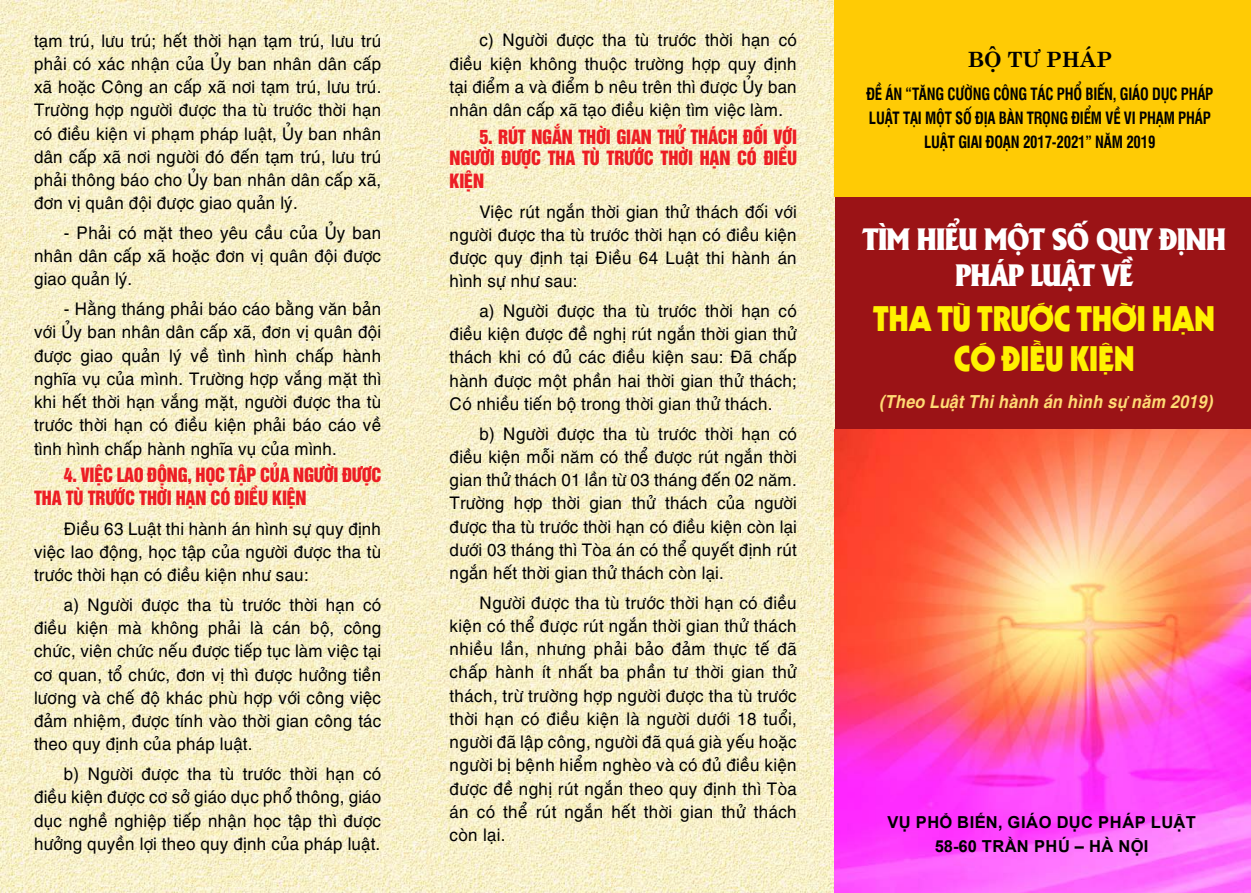
<style>
.page{position:relative;width:1251px;height:893px;background:#fff}
.page>*{position:absolute;margin:0;border:0;box-sizing:border-box;transform-origin:0 0}
.t1{font:34.5px/40.5px "UTM Kabel KT";letter-spacing:-.01em;color:#fff200;text-align:center;scale:.94 1}
.t2{font:30px/36px "UTM Alberta Heavy";letter-spacing:-.025em;color:#fff;text-align:center;scale:.94 1}
.t3{font:700 21px "UTM Centur";color:#000}
.t4{font:18px/23.2px "UTM Helvet Ins";letter-spacing:-.01em;color:#ed1d24}
.t5{font:italic 700 18px "UTM Helve";letter-spacing:-.005em;color:#ffdb74;scale:.9 1}
.t6{font:17.4px/23.2px "UTM Helve";letter-spacing:-.01em;color:#000;text-align:justify}
.t7{font:700 16.5px/24px "UTM Swiss Condensed";letter-spacing:-.015em;color:#000;text-align:center;scale:.9 1}
.t8{font:700 16.5px/24px "Arial";letter-spacing:.02em;color:#000;text-align:center}
</style>
<div class="page">
<img style="left:0;top:0;width:835px;height:893px">
<div style="left:835px;top:197px;width:415px;height:271px;background:#9b1316"></div>
<img style="left:833px;top:429px;width:417px;height:464px">
<div style="left:833px;top:0;width:417px;height:197px;background:#ffcb05"></div>
<p class="t6" style="left:34px;top:27px;width:349px">tạm trú, lưu trú; hết thời hạn tạm trú, lưu trú phải có xác nhận của Ủy ban nhân dân cấp xã hoặc Công an cấp xã nơi tạm trú, lưu trú.<br>Trường hợp người được tha tù trước thời hạn có điều kiện vi phạm pháp luật, Ủy ban nhân dân cấp xã nơi người đó đến tạm trú, lưu trú phải thông báo cho Ủy ban nhân dân cấp xã, đơn vị quân đội được giao quản lý.</p>
<p class="t6" style="left:34px;top:219px;width:349px;text-indent:30px">- Phải có mặt theo yêu cầu của Ủy ban nhân dân cấp xã hoặc đơn vị quân đội được giao quản lý.</p>
<p class="t6" style="left:34px;top:295px;width:349px;text-indent:30px">- Hằng tháng phải báo cáo bằng văn bản với Ủy ban nhân dân cấp xã, đơn vị quân đội được giao quản lý về tình hình chấp hành nghĩa vụ của mình. Trường hợp vắng mặt thì khi hết thời hạn vắng mặt, người được tha tù trước thời hạn có điều kiện phải báo cáo về tình hình chấp hành nghĩa vụ của mình.</p>
<p class="t4" style="left:34px;top:462px;width:349px;text-indent:30px">4. VIỆC LAO ĐỘNG, HỌC TẬP CỦA NGƯỜI ĐƯỢC<br>THA TÙ TRƯỚC THỜI HẠN CÓ ĐIỀU KIỆN</p>
<p class="t6" style="left:34px;top:515px;width:349px;text-indent:30px">Điều 63 Luật thi hành án hình sự quy định việc lao động, học tập của người được tha tù trước thời hạn có điều kiện như sau:</p>
<p class="t6" style="left:34px;top:591px;width:349px;text-indent:30px">a) Người được tha tù trước thời hạn có điều kiện mà không phải là cán bộ, công chức, viên chức nếu được tiếp tục làm việc tại cơ quan, tổ chức, đơn vị thì được hưởng tiền lương và chế độ khác phù hợp với công việc đảm nhiệm, được tính vào thời gian công tác theo quy định của pháp luật.</p>
<p class="t6" style="left:34px;top:760px;width:349px;text-indent:30px">b) Người được tha tù trước thời hạn có điều kiện được cơ sở giáo dục phổ thông, giáo dục nghề nghiệp tiếp nhận học tập thì được hưởng quyền lợi theo quy định của pháp luật.</p>
<p class="t6" style="left:449px;top:27px;width:349px;text-indent:30px">c) Người được tha tù trước thời hạn có điều kiện không thuộc trường hợp quy định tại điểm a và điểm b nêu trên thì được Ủy ban nhân dân cấp xã tạo điều kiện tìm việc làm.</p>
<p class="t4" style="left:449px;top:125px;width:349px;line-height:21px;text-align:right">5. RÚT NGẮN THỜI GIAN THỬ THÁCH ĐỐI VỚI<br>NGƯỜI ĐƯỢC THA TÙ TRƯỚC THỜI HẠN CÓ ĐIỀU</p>
<p class="t4" style="left:449px;top:168px;width:36px">KIỆN</p>
<p class="t6" style="left:449px;top:198px;width:349px;text-indent:30px">Việc rút ngắn thời gian thử thách đối với người được tha tù trước thời hạn có điều kiện được quy định tại Điều 64 Luật thi hành án hình sự như sau:</p>
<p class="t6" style="left:449px;top:297px;width:349px;text-indent:30px">a) Người được tha tù trước thời hạn có điều kiện được đề nghị rút ngắn thời gian thử thách khi có đủ các điều kiện sau: Đã chấp hành được một phần hai thời gian thử thách; Có nhiều tiến bộ trong thời gian thử thách.</p>
<p class="t6" style="left:449px;top:420px;width:349px;text-indent:30px">b) Người được tha tù trước thời hạn có điều kiện mỗi năm có thể được rút ngắn thời gian thử thách 01 lần từ 03 tháng đến 02 năm.<br>Trường hợp thời gian thử thách của người được tha tù trước thời hạn có điều kiện còn lại dưới 03 tháng thì Tòa án có thể quyết định rút ngắn hết thời gian thử thách còn lại.</p>
<p class="t6" style="left:449px;top:589px;width:349px;text-indent:30px">Người được tha tù trước thời hạn có điều kiện có thể được rút ngắn thời gian thử thách nhiều lần, nhưng phải bảo đảm thực tế đã chấp hành ít nhất ba phần tư thời gian thử thách, trừ trường hợp người được tha tù trước thời hạn có điều kiện là người dưới 18 tuổi, người đã lập công, người đã quá già yếu hoặc người bị bệnh hiểm nghèo và có đủ điều kiện được đề nghị rút ngắn theo quy định thì Tòa án có thể rút ngắn hết thời gian thử thách còn lại.</p>
<p class="t3" style="left:967px;top:41px;width:146px">BỘ tư pháp</p>
<p class="t7" style="left:866px;top:81px;width:387px">ĐỀ ÁN “TĂNG CƯỜNG CÔNG TÁC PHỔ BIẾN, GIÁO DỤC PHÁP<br>LUẬT TẠI MỘT SỐ ĐỊA BÀN TRỌNG ĐIỂM VỀ VI PHẠM PHÁP<br>LUẬT GIAI ĐOẠN 2017-2021” NĂM 2019</p>
<h2 class="t2" style="left:862px;top:219px;width:388px">TÌM HIỂU MỘT SỐ QUY ĐỊNH<br>PHÁP LUẬT VỀ</h2>
<h1 class="t1" style="left:873px;top:298px;width:365px">THA TÙ TRƯỚC THỜI HẠN<br>CÓ ĐIỀU KIỆN</h1>
<p class="t5" style="left:879px;top:387px;width:372px">(Theo Luật Thi hành án hình sự năm 2019)</p>
<p class="t8" style="left:887px;top:811px;width:310px">VỤ PHỔ BIẾN, GIÁO DỤC PHÁP LUẬT<br>58-60 TRẦN PHÚ – HÀ NỘI</p>
</div>
